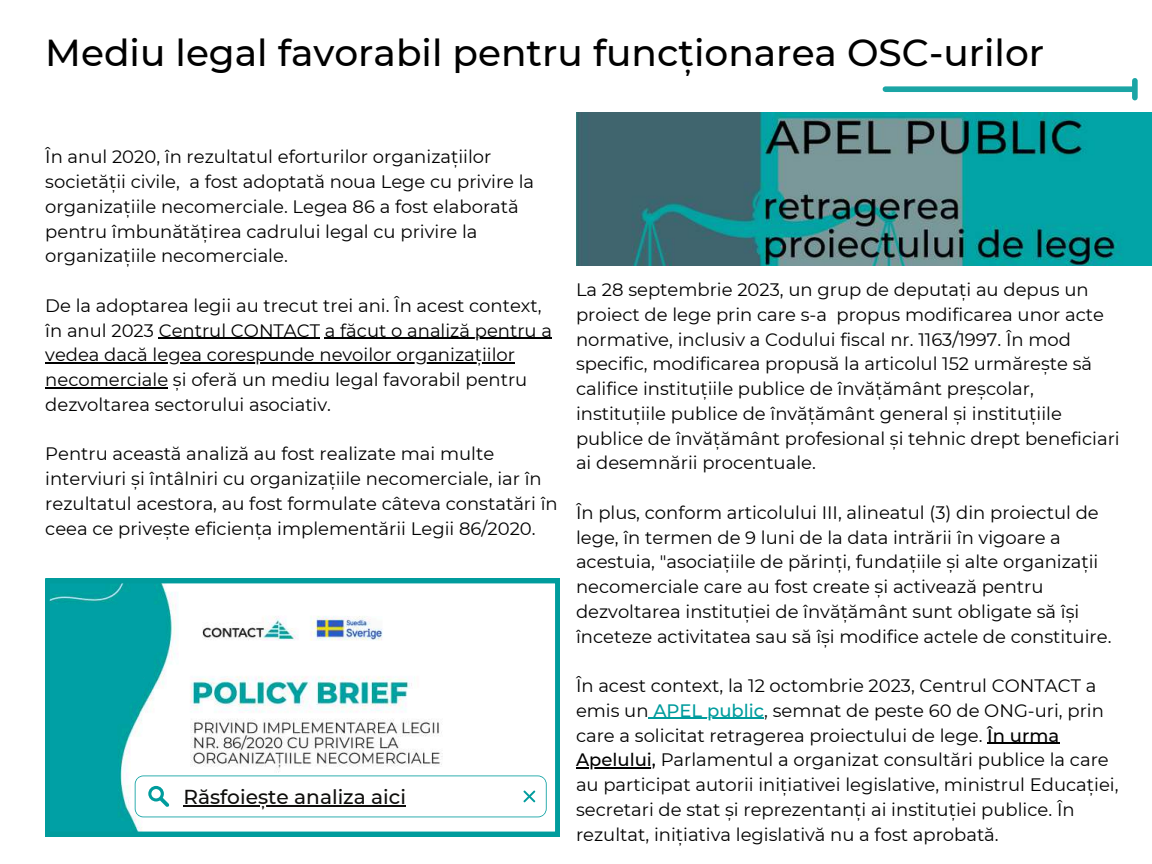
<style>
.page{position:relative;width:1152px;height:864px;background:#fff}
.page>*{position:absolute;margin:0;border:0;box-sizing:border-box;transform-origin:0 0}
.t1{font:500 37.5px "Montserrat";color:#000}
.t2{font:500 20.1px "Montserrat";color:#0f0e0c}
.t3{font:18px/24.8px "Montserrat";color:#000}
.s1{font-weight:500;color:#009c9d}
.s2{font-weight:500}
</style>
<div class="page">
<div style="left:885px;top:86px;width:247px;height:6px;background:#1ba5a5"></div>
<div style="left:1132px;top:81px;width:6px;height:17px;background:#1ba5a5"></div>
<svg style="left:45px;top:579px;width:514px;height:257px"></svg>
<svg style="left:135px;top:776px;width:411px;height:41px"></svg>
<hr style="left:183px;top:805px;width:223px;height:2px;background:#0f0e0c">
<img style="left:576px;top:113px;width:576px;height:153px">
<hr style="left:159px;top:338px;width:161px;height:1px;background:#000">
<hr style="left:325px;top:338px;width:227px;height:1px;background:#000">
<hr style="left:45px;top:363px;width:470px;height:1px;background:#000">
<hr style="left:45px;top:387px;width:123px;height:1px;background:#000">
<hr style="left:653px;top:718px;width:111px;height:1px;background:#009c9d">
<hr style="left:987px;top:743px;width:72px;height:1px;background:#000">
<hr style="left:576px;top:767px;width:80px;height:2px;background:#000">
<h1 class="t1" style="left:45px;top:29px;width:1000px">Mediu legal favorabil pentru funcționarea OSC-urilor</h1>
<p class="t3" style="left:45px;top:145px;width:490px">În anul 2020, în rezultatul eforturilor organizațiilor societății civile, a fost adoptată noua Lege cu privire la organizațiile necomerciale. Legea 86 a fost elaborată pentru îmbunătățirea cadrului legal cu privire la organizațiile necomerciale.</p>
<p class="t3" style="left:45px;top:293px;width:508px">De la adoptarea legii au trecut trei ani. În acest context, în anul 2023 Centrul CONTACT a făcut o analiză pentru a vedea dacă legea corespunde nevoilor organizațiilor necomerciale și oferă un mediu legal favorabil pentru dezvoltarea sectorului asociativ.</p>
<p class="t3" style="left:45px;top:442px;width:514px">Pentru această analiză au fost realizate mai multe interviuri și întâlniri cu organizațiile necomerciale, iar în rezultatul acestora, au fost formulate câteva constatări în ceea ce privește eficiența implementării Legii 86/2020.</p>
<p class="t2" style="left:183px;top:784px;width:224px">Răsfoiește analiza aici</p>
<p class="t3" style="left:576px;top:277px;width:545px">La 28 septembrie 2023, un grup de deputați au depus un proiect de lege prin care s-a propus modificarea unor acte normative, inclusiv a Codului fiscal nr. 1163/1997. În mod specific, modificarea propusă la articolul 152 urmărește să califice instituțiile publice de învățământ preșcolar, instituțiile publice de învățământ general și instituțiile publice de învățământ profesional și tehnic drept beneficiari ai desemnării procentuale.</p>
<p class="t3" style="left:576px;top:500px;width:537px">În plus, conform articolului III, alineatul (3) din proiectul de lege, în termen de 9 luni de la data intrării în vigoare a acestuia, "asociațiile de părinți, fundațiile și alte organizații necomerciale care au fost create și activează pentru dezvoltarea instituției de învățământ sunt obligate să își înceteze activitatea sau să își modifice actele de constituire.</p>
<p class="t3" style="left:576px;top:673px;width:544px">În acest context, la 12 octombrie 2023, Centrul CONTACT a emis un <span class="s1">APEL public</span>, semnat de peste 60 de ONG-uri, prin care a solicitat retragerea proiectului de lege. <span class="s2">În urma Apelului,</span> Parlamentul a organizat consultări publice la care au participat autorii inițiativei legislative, ministrul Educației, secretari de stat și reprezentanți ai instituției publice. În rezultat, inițiativa legislativă nu a fost aprobată.</p>
</div>
